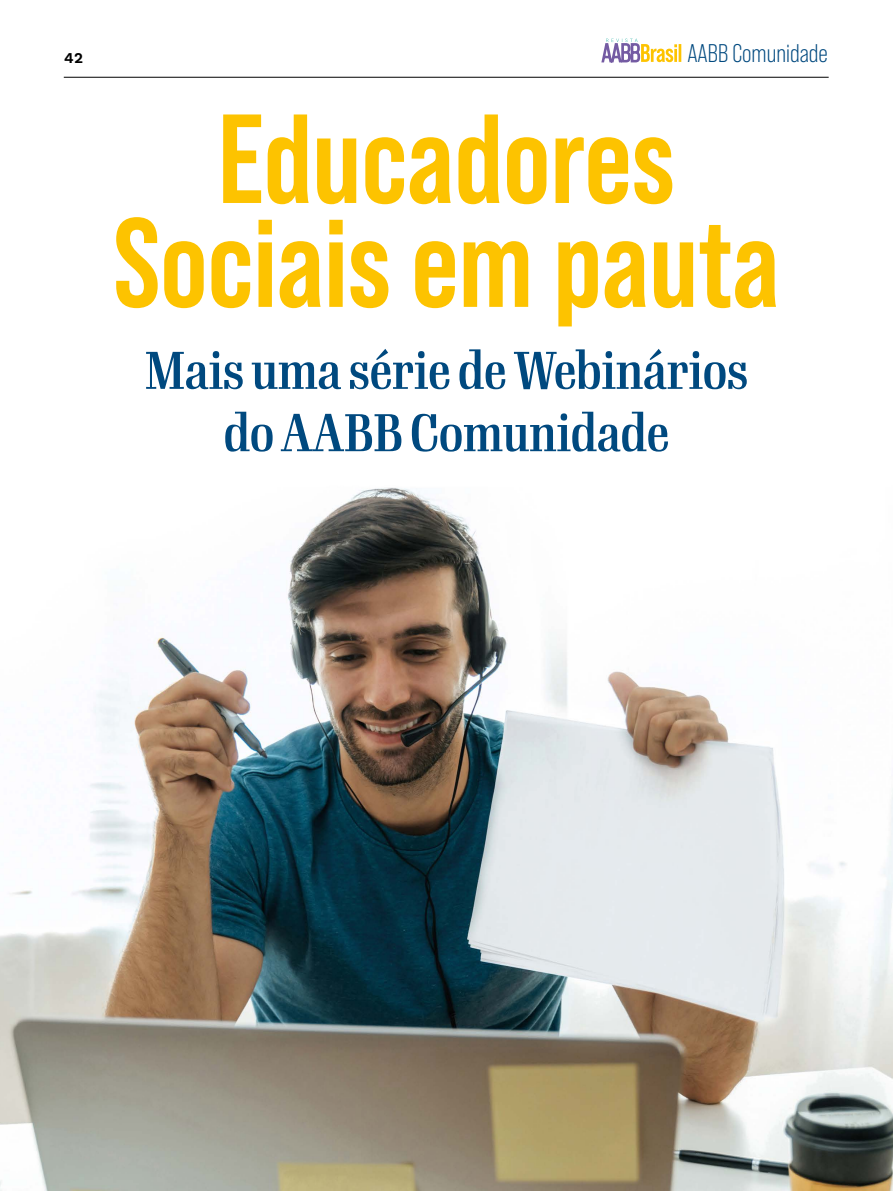
<style>
.page{position:relative;width:893px;height:1191px;background:#fff}
.page>*{position:absolute;margin:0;border:0;box-sizing:border-box;transform-origin:0 0}
.t1{font:700 126.3px/103.8px "Bebas Neue Pro";color:#fdc300;text-align:center}
.t2{font:500 51.9px/62.2px "Gimlet Display Condensed";color:#00497f;text-align:center}
.t3{font:25.5px "Bebas Neue Pro";color:#00497f}
.t4{font:700 15px "Basic Sans";color:#000}
</style>
<div class="page">
<img style="left:0;top:44px;width:893px;height:1147px">
<hr style="left:64px;top:77px;width:765px;height:1px;background:#000">
<svg style="left:600px;top:38px;width:81px;height:25px"></svg>
<p class="t4" style="left:65px;top:49px;width:20px">42</p>
<p class="t3" style="left:687px;top:39px;width:142px">AABB Comunidade</p>
<h1 class="t1" style="left:113px;top:106px;width:668px">Educadores<br>Sociais em pauta</h1>
<p class="t2" style="left:145px;top:336px;width:605px">Mais uma série de Webinários do AABB Comunidade</p>
</div>
